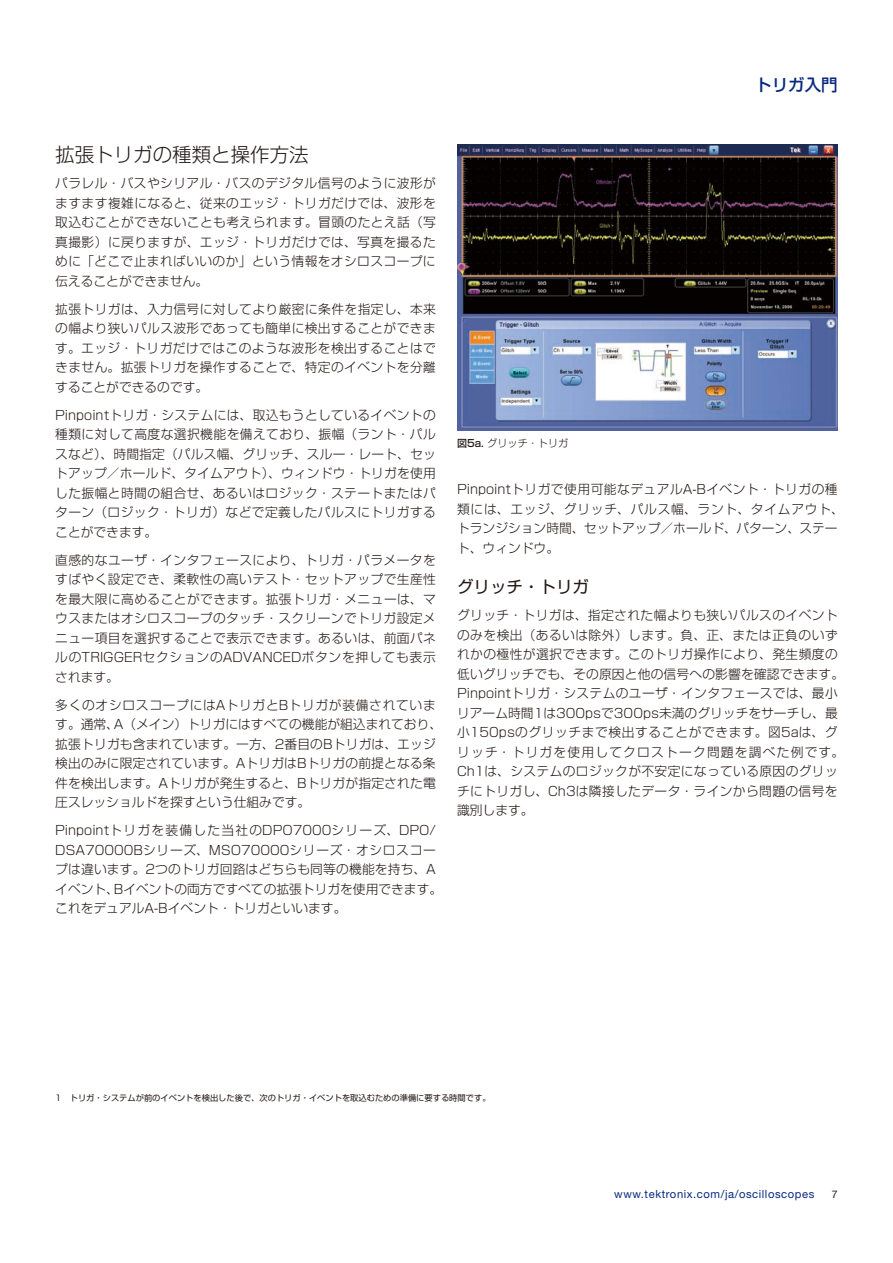
<style>
.page{position:relative;width:893px;height:1263px;background:#fff}
.page>*{position:absolute;margin:0;border:0;box-sizing:border-box;transform-origin:0 0}
.t1{font:300 19.5px "Shin Go Pro";color:#231916}
.t2{font:16.5px "Shin Go Pro";color:#231916}
.t3{font:500 16.5px "Shin Go Pro";color:#09297f}
.t4{font:300 12.75px/19.5px "Shin Go Pro";letter-spacing:.015em;color:#231916;text-align:justify}
.t5{font:300 12.75px/19.5px "Shin Go Pro";letter-spacing:.04em;color:#231916}
.t6{font:11.25px "Helvetica Neue";letter-spacing:.05em;color:#09297f}
.t7{font:10.5px "Helvetica Neue";color:#231916}
.t8{font:300 10.2px "Shin Go Pro";color:#231916}
.t9{font:8.25px "Shin Go Pro";color:#231916}
.s1{font-weight:500}
</style>
<div class="page">
<img style="left:457px;top:145px;width:381px;height:285px">
<h1 class="t1" style="left:55px;top:138px;width:255px">拡張トリガの種類と操作方法</h1>
<p class="t4" style="left:55px;top:172px;width:382px">パラレル・バスやシリアル・バスのデジタル信号のように波形がますます複雑になると、従来のエッジ・トリガだけでは、波形を取込むことができないことも考えられます。冒頭のたとえ話（写真撮影）に戻りますが、エッジ・トリガだけでは、写真を撮るために「どこで止まればいいのか」という情報をオシロスコープに伝えることができません。</p>
<p class="t4" style="left:55px;top:298px;width:382px">拡張トリガは、入力信号に対してより厳密に条件を指定し、本来の幅より狭いパルス波形であっても簡単に検出することができます。エッジ・トリガだけではこのような波形を検出することはできません。拡張トリガを操作することで、特定のイベントを分離することができるのです。</p>
<p class="t4" style="left:55px;top:404px;width:382px">Pinpointトリガ・システムには、取込もうとしているイベントの種類に対して高度な選択機能を備えており、振幅（ラント・パルスなど）、時間指定（パルス幅、グリッチ、スルー・レート、セットアップ／ホールド、タイムアウト）、ウィンドウ・トリガを使用した振幅と時間の組合せ、あるいはロジック・ステートまたはパターン（ロジック・トリガ）などで定義したパルスにトリガすることができます。</p>
<p class="t4" style="left:55px;top:549px;width:382px">直感的なユーザ・インタフェースにより、トリガ・パラメータをすばやく設定でき、柔軟性の高いテスト・セットアップで生産性を最大限に高めることができます。拡張トリガ・メニューは、マウスまたはオシロスコープのタッチ・スクリーンでトリガ設定メニュー項目を選択することで表示できます。あるいは、前面パネルのTRIGGERセクションのADVANCEDボタンを押しても表示されます。</p>
<p class="t4" style="left:55px;top:694px;width:388px;text-align:left">多くのオシロスコープにはAトリガとBトリガが装備されています。通常、A（メイン）トリガにはすべての機能が組込まれており、拡張トリガも含まれています。一方、2番目のBトリガは、エッジ検出のみに限定されています。AトリガはBトリガの前提となる条件を検出します。Aトリガが発生すると、Bトリガが指定された電圧スレッショルドを探すという仕組みです。</p>
<p class="t4" style="left:55px;top:819px;width:388px;text-align:left">Pinpointトリガを装備した当社のDPO7000シリーズ、DPO/ DSA70000Bシリーズ、MSO70000シリーズ・オシロスコープは違います。2つのトリガ回路はどちらも同等の機能を持ち、Aイベント、Bイベントの両方ですべての拡張トリガを使用できます。これをデュアルA-Bイベント・トリガといいます。</p>
<p class="t8" style="left:457px;top:435px;width:113px"><span class="s1">図5a.</span> グリッチ・トリガ</p>
<p class="t3" style="left:755px;top:71px;width:84px">トリガ入門</p>
<p class="t5" style="left:457px;top:478px;width:388px">Pinpointトリガで使用可能なデュアルA-Bイベント・トリガの種類には、エッジ、グリッチ、パルス幅、ラント、タイムアウト、トランジション時間、セットアップ／ホールド、パターン、ステート、ウィンドウ。</p>
<p class="t2" style="left:457px;top:573px;width:133px">グリッチ・トリガ</p>
<p class="t4" style="left:457px;top:604px;width:388px;text-align:left">グリッチ・トリガは、指定された幅よりも狭いパルスのイベントのみを検出（あるいは除外）します。負、正、または正負のいずれかの極性が選択できます。このトリガ操作により、発生頻度の低いグリッチでも、その原因と他の信号への影響を確認できます。Pinpointトリガ・システムのユーザ・インタフェースでは、最小リアーム時間1は300psで300ps未満のグリッチをサーチし、最小150psのグリッチまで検出することができます。図5aは、グリッチ・トリガを使用してクロストーク問題を調べた例です。Ch1は、システムのロジックが不安定になっている原因のグリッチにトリガし、Ch3は隣接したデータ・ラインから問題の信号を識別します。</p>
<p class="t9" style="left:55px;top:1091px;width:437px">1　トリガ・システムが前のイベントを検出した後で、次のトリガ・イベントを取込むための準備に要する時間です。</p>
<p class="t6" style="left:614px;top:1187px;width:201px">www.tektronix.com/ja/oscilloscopes</p>
<p class="t7" style="left:832px;top:1187px;width:7px">7</p>
</div>
